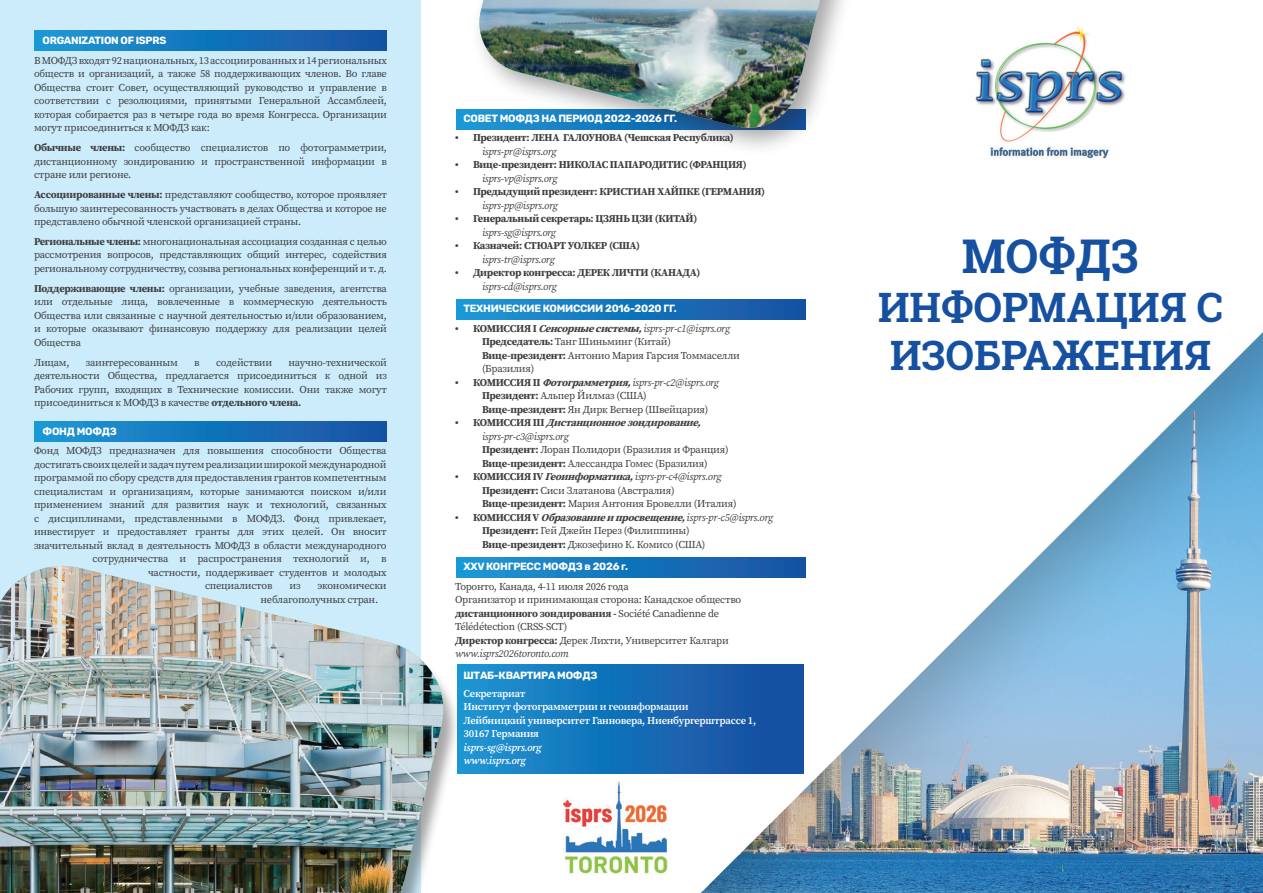
<style>
.page{position:relative;width:1263px;height:893px;background:#fff}
.page>*{position:absolute;margin:0;border:0;box-sizing:border-box;transform-origin:0 0}
.t1{font:700 46.5px "Roboto Slab";color:#1650a1}
.t2{font:700 40.5px/48.6px "Roboto Slab";color:#1650a1}
.t3{font:10.5px/13.5px "Source Serif Pro";letter-spacing:-.025em;color:#3e3e3f}
.t4{font:700 10.5px "Source Serif Pro";letter-spacing:-.025em;color:#3e3e3f}
.t5{font:700 10.5px "Rubik";letter-spacing:-.025em;color:#fff}
.t6{font:600 10.5px/13.5px "Source Serif Pro";letter-spacing:-.025em;color:#fff}
.t7{font:italic 10.5px "Source Serif Pro";letter-spacing:-.025em;color:#3e3e3f}
.t8{font:italic 600 10.5px/13.5px "Source Serif Pro";letter-spacing:-.025em;color:#fff}
.s1{font-weight:700}
.s2{font-weight:700;font-style:italic}
.s3{font-style:italic}
</style>
<div class="page">
<img style="left:608px;top:299px;width:655px;height:594px">
<div style="left:0;top:0;width:583px;height:893px;background:#ccecfb"></div>
<div style="left:421px;top:0;width:187px;height:893px;background:#fff"></div>
<div style="left:457px;top:664px;width:346px;height:109px;background:linear-gradient(to right,#1a94d2,#154a9d)"></div>
<div style="left:456px;top:557px;width:349px;height:20px;background:linear-gradient(to right,#1a98d5,#1651a2)"></div>
<div style="left:456px;top:300px;width:349px;height:20px;background:linear-gradient(to right,#1a98d5,#1651a2)"></div>
<div style="left:34px;top:422px;width:353px;height:19px;background:linear-gradient(to right,#1a98d5,#1651a2)"></div>
<div style="left:456px;top:109px;width:349px;height:20px;background:#1999d6"></div>
<div style="left:34px;top:31px;width:353px;height:19px;background:linear-gradient(to right,#1a98d5,#1651a2)"></div>
<div style="left:470px;top:0;width:412px;height:156px;background:#231f20;opacity:.4"></div>
<svg style="left:474px;top:0;width:385px;height:133px"></svg>
<img style="left:476px;top:0;width:344px;height:133px">
<img style="left:975px;top:25px;width:151px;height:134px">
<div style="left:0;top:573px;width:461px;height:320px;background:#231f20;opacity:.4"></div>
<img style="left:0;top:566px;width:450px;height:327px">
<img style="left:564px;top:781px;width:103px;height:96px">
<p class="t5" style="left:43px;top:34px;width:125px">ORGANIZATION OF ISPRS</p>
<p class="t3" style="left:34px;top:53px;width:354px;text-align:justify">В МОФДЗ входят 92 национальных, 13 ассоциированных и 14 региональных обществ и организаций, а также 58 поддерживающих членов. Во главе Общества стоит Совет, осуществляющий руководство и управление в соответствии с резолюциями, принятыми Генеральной Ассамблеей, которая собирается раз в четыре года во время Конгресса. Организации могут присоединиться к МОФДЗ как:</p>
<p class="t3" style="left:34px;top:141px;width:354px;text-align:justify"><span class="s1">Обычные члены:</span> сообщество специалистов по фотограмметрии, дистанционному зондированию и пространственной информации в стране или регионе.</p>
<p class="t3" style="left:34px;top:188px;width:354px;text-align:justify"><span class="s1">Ассоциированные члены:</span> представляют сообщество, которое проявляет большую заинтересованность участвовать в делах Общества и которое не представлено обычной членской организацией страны.</p>
<p class="t3" style="left:34px;top:235px;width:354px;text-align:justify"><span class="s1">Региональные члены:</span> многонациональная ассоциация созданная с целью рассмотрения вопросов, представляющих общий интерес, содействия региональному сотрудничеству, созыва региональных конференций и т. д.</p>
<p class="t3" style="left:34px;top:281px;width:354px;text-align:justify"><span class="s1">Поддерживающие члены:</span> организации, учебные заведения, агентства или отдельные лица, вовлеченные в коммерческую деятельность Общества или связанные с научной деятельностью и/или образованием, и которые оказывают финансовую поддержку для реализации целей Общества</p>
<p class="t3" style="left:34px;top:355px;width:37px">Лицам,</p>
<p class="t3" style="left:86px;top:355px;width:94px">заинтересованным</p>
<p class="t3" style="left:194px;top:355px;width:7px">в</p>
<p class="t3" style="left:216px;top:355px;width:58px">содействии</p>
<p class="t3" style="left:34px;top:355px;width:354px;text-align:justify;text-indent:254px">научно-технической деятельности Общества, предлагается присоединиться к одной из Рабочих групп, входящих в Технические комиссии. Они также могут присоединиться к МОФДЗ в качестве <span class="s1">отдельного члена.</span></p>
<p class="t5" style="left:43px;top:425px;width:76px">ФОНД МОФДЗ</p>
<p class="t3" style="left:34px;top:444px;width:354px">Фонд МОФДЗ предназначен для повышения способности Общества</p>
<p class="t3" style="left:34px;top:458px;width:354px">достигать своих целей и задач путем реализации широкой международной</p>
<p class="t3" style="left:34px;top:471px;width:354px">программой по сбору средств для предоставления грантов компетентным</p>
<p class="t3" style="left:34px;top:485px;width:354px">специалистам и организациям, которые занимаются поиском и/или</p>
<p class="t3" style="left:34px;top:498px;width:354px">применением знаний для развития наук и технологий, связанных</p>
<p class="t3" style="left:34px;top:512px;width:354px">с дисциплинами, представленными в МОФДЗ. Фонд привлекает,</p>
<p class="t3" style="left:34px;top:525px;width:354px">инвестирует и предоставляет гранты для этих целей. Он вносит</p>
<p class="t3" style="left:34px;top:539px;width:354px">значительный вклад в деятельность МОФДЗ в области международного</p>
<p class="t3" style="left:93px;top:552px;width:295px">сотрудничества и распространения технологий и, в</p>
<p class="t3" style="left:148px;top:566px;width:240px">частности, поддерживает студентов и молодых</p>
<p class="t3" style="left:205px;top:579px;width:69px">специалистов</p>
<p class="t3" style="left:289px;top:579px;width:13px">из</p>
<p class="t3" style="left:261px;top:579px;width:128px;text-indent:57px">экономически неблагополучных стран.</p>
<p class="t5" style="left:463px;top:112px;width:215px">СОВЕТ МОФДЗ НА ПЕРИОД 2022-2026 ГГ.</p>
<p class="t4" style="left:455px;top:131px;width:280px">• Президент: ЛЕНА ГАЛОУНОВА (Чешская Республика)</p>
<p class="t7" style="left:482px;top:145px;width:76px">isprs-pr@isprs.org</p>
<p class="t4" style="left:455px;top:158px;width:293px">• Вице-президент: НИКОЛАС ПАПАРОДИТИС (ФРАНЦИЯ)</p>
<p class="t7" style="left:482px;top:172px;width:77px">isprs-vp@isprs.org</p>
<p class="t4" style="left:455px;top:185px;width:312px">• Предыдущий президент: КРИСТИАН ХАЙПКЕ (ГЕРМАНИЯ)</p>
<p class="t7" style="left:482px;top:199px;width:77px">isprs-pp@isprs.org</p>
<p class="t4" style="left:455px;top:212px;width:244px">• Генеральный секретарь: ЦЗЯНЬ ЦЗИ (КИТАЙ)</p>
<p class="t7" style="left:482px;top:226px;width:76px">isprs-sg@isprs.org</p>
<p class="t4" style="left:455px;top:239px;width:187px">• Казначей: СТЮАРТ УОЛКЕР (США)</p>
<p class="t7" style="left:482px;top:253px;width:74px">isprs-tr@isprs.org</p>
<p class="t4" style="left:455px;top:266px;width:247px">• Директор конгресса: ДЕРЕК ЛИЧТИ (КАНАДА)</p>
<p class="t7" style="left:482px;top:280px;width:76px">isprs-cd@isprs.org</p>
<p class="t5" style="left:463px;top:302px;width:215px">ТЕХНИЧЕСКИЕ КОМИССИИ 2016-2020 ГГ.</p>
<p class="t3" style="left:482px;top:321px;width:259px;text-indent:-27px"><span class="s1">• КОМИССИЯ I</span> <span class="s2">Сенсорныесистемы,</span><span class="s3">isprs-pr-c1@isprs.org </span><span class="s1">Председатель:</span> Танг Шиньминг (Китай)<br><span class="s1">Вице-президент:</span> Антонио Мария Гарсия Томмаселли (Бразилия)</p>
<p class="t3" style="left:482px;top:375px;width:239px;text-indent:-27px"><span class="s1">• КОМИССИЯ II</span> <span class="s2">Фотограмметрия,</span><span class="s3">isprs-pr-c2@isprs.org<br></span><span class="s1">Президент:</span> Альпер Йилмаз (США)<br><span class="s1">Вице-президент:</span> Ян Дирк Вегнер (Швейцария)</p>
<p class="t3" style="left:482px;top:416px;width:248px;text-indent:-27px"><span class="s1">• К О М И С С И Я I I I</span> <span class="s2">Дистанционноезондирование, </span><span class="s3">isprs-pr-c3@isprs.org<br></span><span class="s1">Президент:</span> Лоран Полидори (Бразилия и Франция)<br><span class="s1">Вице-президент:</span> Алессандра Гомес (Бразилия)</p>
<p class="t3" style="left:482px;top:470px;width:256px;text-indent:-27px"><span class="s1">• КОМИССИЯ IV</span> <span class="s2">Геоинформатика,</span><span class="s3">isprs-pr-c4@isprs.org<br></span><span class="s1">Президент:</span> Сиси Златанова (Австралия)<br><span class="s1">Вице-президент:</span> Мария Антония Бровелли (Италия)</p>
<p class="t3" style="left:482px;top:510px;width:293px;text-indent:-27px"><span class="s1">• КОМИССИЯ V</span> <span class="s2">Образованиеипросвещение,</span><span class="s3">isprs-pr-c5@isprs.org<br></span><span class="s1">Президент:</span> Гей Джейн Перез (Филиппины)<br><span class="s1">Вице-президент:</span> Джозефино К. Комисо (США)</p>
<p class="t5" style="left:463px;top:560px;width:166px">XXV КОНГРЕСС МОФДЗ в 2026 г.</p>
<p class="t3" style="left:455px;top:579px;width:288px">Торонто, Канада, 4-11 июля 2026 года<br>Организатор и принимающая сторона: Канадское общество <span class="s1">дистанционного зондирования -</span> Société Canadienne de Télédétection (CRSS-SCT)<br><span class="s1">Директор конгресса:</span> Дерек Лихти, Университет Калгари <span class="s3">www.isprs2026toronto.com</span></p>
<p class="t5" style="left:463px;top:669px;width:135px">ШТАБ-КВАРТИРА МОФДЗ</p>
<p class="t6" style="left:463px;top:687px;width:294px">Секретариат<br>Институт фотограмметрии и геоинформации<br>Лейбницкий университет Ганновера, Ниенбургерштрассе 1,<br>30167 Германия</p>
<p class="t8" style="left:463px;top:741px;width:79px">isprs-sg@isprs.org www.isprs.org</p>
<h1 class="t1" style="left:962px;top:224px;width:179px">МОФДЗ</h1>
<h2 class="t2" style="left:878px;top:282px;width:347px">ИНФОРМАЦИЯ С<br>ИЗОБРАЖЕНИЯ</h2>
</div>
